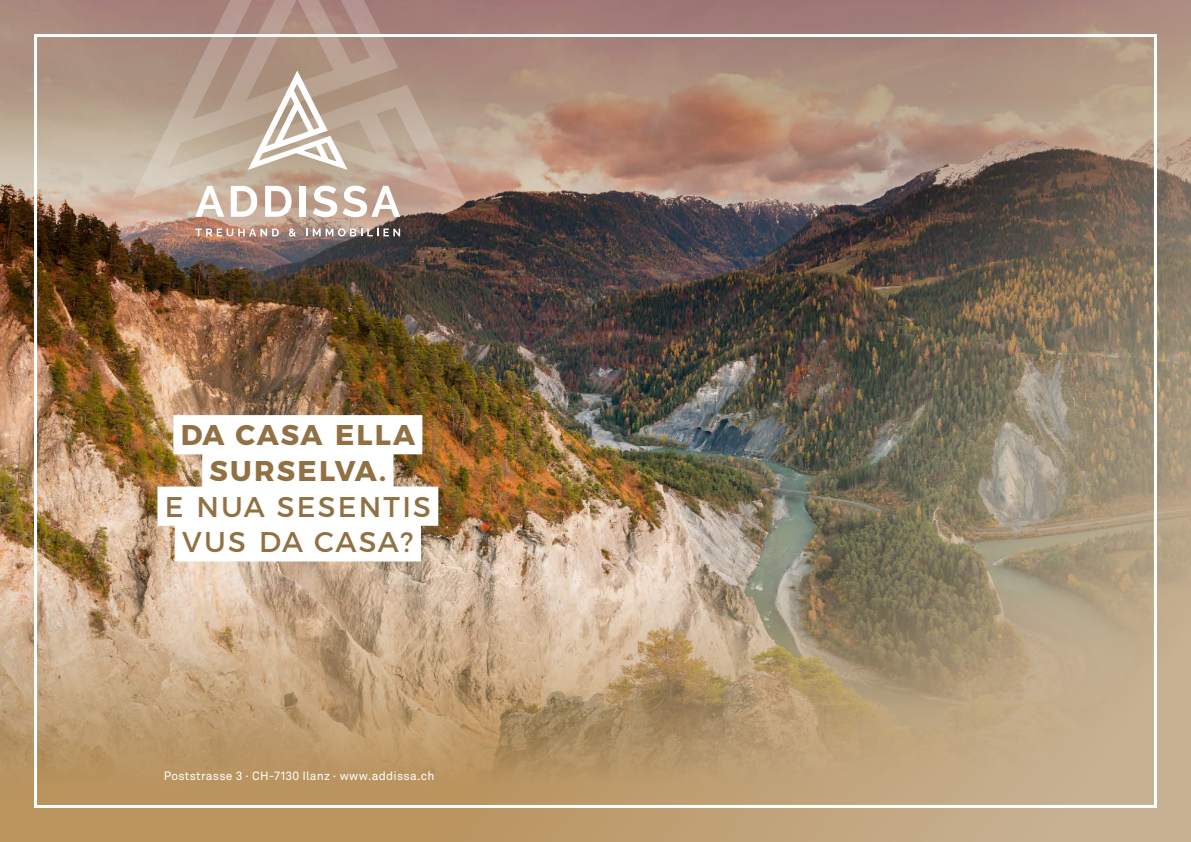
<style>
.page{position:relative;width:1191px;height:842px;background:#fff}
.page>*{position:absolute;margin:0;border:0;box-sizing:border-box;transform-origin:0 0}
.t1{font:28.5px/35.7px "Montserrat";letter-spacing:.08em;color:#917143;text-align:center}
.t2{font:700 28.5px/35.7px "Montserrat";letter-spacing:.07em;color:#917143;text-align:center}
.t3{font:12px "Akkurat";letter-spacing:.02em;color:#fff}
</style>
<div class="page">
<img style="left:0;top:0;width:1191px;height:842px">
<div style="left:103px;top:0;width:390px;height:337px;background:#917143;opacity:.7"></div>
<svg style="left:195px;top:186px;width:29px;height:31px"></svg>
<svg style="left:231px;top:186px;width:26px;height:31px"></svg>
<svg style="left:265px;top:186px;width:27px;height:31px"></svg>
<div style="left:299px;top:186px;width:6px;height:31px;background:#fff"></div>
<svg style="left:313px;top:186px;width:24px;height:31px"></svg>
<svg style="left:343px;top:186px;width:57px;height:31px"></svg>
<svg style="left:248px;top:70px;width:99px;height:100px"></svg>
<svg style="left:195px;top:229px;width:84px;height:7px"></svg>
<svg style="left:289px;top:228px;width:7px;height:8px"></svg>
<svg style="left:306px;top:228px;width:94px;height:8px"></svg>
<div style="left:173px;top:415px;width:249px;height:39px;background:#fff"></div>
<div style="left:202px;top:451px;width:191px;height:39px;background:#fff"></div>
<div style="left:157px;top:487px;width:281px;height:39px;background:#fff"></div>
<div style="left:175px;top:522px;width:246px;height:39px;background:#fff"></div>
<h1 class="t2" style="left:181px;top:415px;width:236px">DA CASA ELLA<br>SURSELVA.</h1>
<h1 class="t1" style="left:165px;top:486px;width:268px">E NUA SESENTIS<br>VUS DA CASA?</h1>
<p class="t3" style="left:164px;top:768px;width:272px">Poststrasse 3 · CH-7130 Ilanz · www.addissa.ch</p>
</div>
